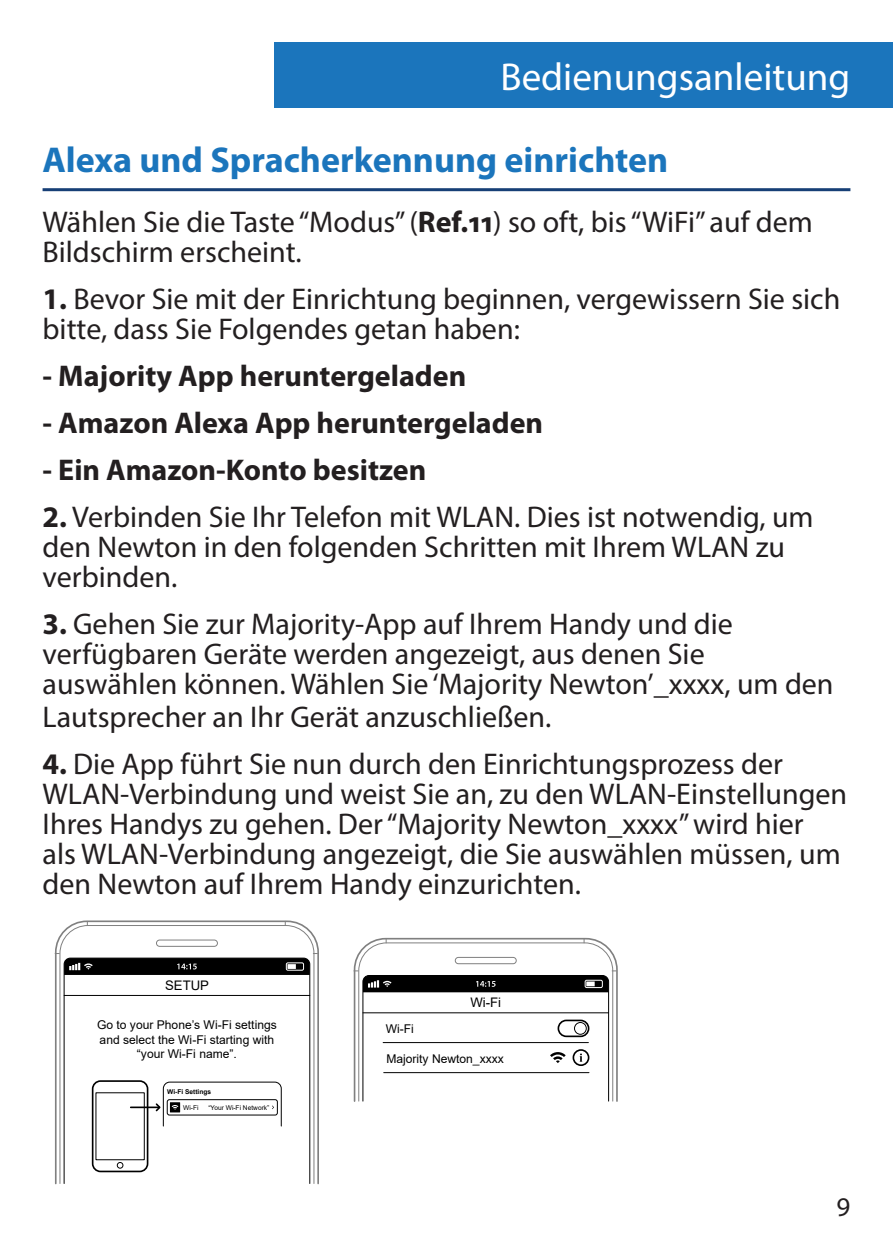
<style>
.page{position:relative;width:893px;height:1259px;background:#fff}
.page>*{position:absolute;margin:0;border:0;box-sizing:border-box;transform-origin:0 0}
.t1{font:39px "Myriad Pro";color:#fff}
.t2{font:700 36px "Myriad Pro";color:#1b75bc}
.t3{font:30px/30px "Myriad Pro";color:#231f20}
.t4{font:700 30px "Myriad Pro";color:#231f20}
.t5{font:27px "Myriad Pro";color:#231f20}
.t6{font:13.2px "Arial";color:#000}
.t7{font:12px/14.4px "Arial";color:#000;text-align:center}
.t8{font:6.6px "Arial";color:#000}
.t9{font:700 6.6px "Arial";color:#000}
.s1{font-weight:700}
</style>
<div class="page">
<div style="left:274px;top:43px;width:618px;height:65px;background:#1b75bc"></div>
<hr style="left:43px;top:188px;width:807px;height:3px;background:#173f76">
<svg style="left:54px;top:920px;width:265px;height:265px"></svg>
<svg style="left:59px;top:924px;width:255px;height:260px"></svg>
<svg style="left:63px;top:975px;width:247px;height:209px"></svg>
<div style="left:156px;top:939px;width:62px;height:7px;border:1px solid #808080;border-radius:3px"></div>
<svg style="left:55px;top:953px;width:262px;height:22px"></svg>
<hr style="left:64px;top:995px;width:245px;height:1px;background:#000">
<div style="left:92px;top:1080px;width:56px;height:92px;border:2px solid #000;border-radius:8px"></div>
<svg style="left:117px;top:1162px;width:6px;height:6px"></svg>
<hr style="left:131px;top:1106px;width:28px;height:2px;background:#000">
<svg style="left:154px;top:1081px;width:128px;height:45px"></svg>
<svg style="left:353px;top:937px;width:265px;height:165px"></svg>
<h1 class="t1" style="left:500px;top:58px;width:351px">Bedienungsanleitung</h1>
<p class="t2" style="left:43px;top:141px;width:627px">Alexa und Spracherkennung einrichten</p>
<p class="t3" style="left:43px;top:208px;width:771px">Wählen Sie die Taste “Modus” (<span class="s1">Ref.11</span>) so oft, bis “WiFi” auf dem<br>Bildschirm erscheint.</p>
<p class="t3" style="left:43px;top:285px;width:799px"><span class="s1">1.</span> Bevor Sie mit der Einrichtung beginnen, vergewissern Sie sich bitte, dass Sie Folgendes getan haben:</p>
<p class="t4" style="left:43px;top:361px;width:425px">- Majority App heruntergeladen</p>
<p class="t4" style="left:43px;top:408px;width:502px">- Amazon Alexa App heruntergeladen</p>
<p class="t4" style="left:43px;top:455px;width:385px">- Ein Amazon-Konto besitzen</p>
<p class="t3" style="left:43px;top:503px;width:772px"><span class="s1">2.</span> Verbinden Sie Ihr Telefon mit WLAN. Dies ist notwendig, um den Newton in den folgenden Schritten mit Ihrem WLAN zu verbinden.</p>
<p class="t3" style="left:43px;top:610px;width:792px"><span class="s1">3.</span> Gehen Sie zur Majority-App auf Ihrem Handy und die verfügbaren Geräte werden angezeigt, aus denen Sie auswählen können. Wählen Sie ‘Majority Newton’_xxxx, um den</p>
<p class="t3" style="left:43px;top:703px;width:510px">Lautsprecher an Ihr Gerät anzuschließen.</p>
<p class="t3" style="left:43px;top:750px;width:805px"><span class="s1">4.</span> Die App führt Sie nun durch den Einrichtungsprozess der WLAN-Verbindung und weist Sie an, zu den WLAN-Einstellungen Ihres Handys zu gehen. Der “Majority Newton_xxxx” wird hier<br>als WLAN-Verbindung angezeigt, die Sie auswählen müssen, um den Newton auf Ihrem Handy einzurichten.</p>
<p class="t6" style="left:165px;top:980px;width:45px">SETUP</p>
<p class="t7" style="left:97px;top:1019px;width:181px">Go to your Phone’s Wi-Fi settings and select the Wi-Fi starting with “your Wi-Fi name”.</p>
<p class="t9" style="left:167px;top:1089px;width:45px">Wi-Fi Settings</p>
<p class="t8" style="left:183px;top:1104px;width:17px">Wi-Fi</p>
<p class="t8" style="left:208px;top:1104px;width:62px">“Your Wi-Fi Network”</p>
<p class="t6" style="left:470px;top:997px;width:32px">Wi-Fi</p>
<p class="t7" style="left:385px;top:1022px;width:30px">Wi-Fi</p>
<p class="t7" style="left:386px;top:1052px;width:119px">Majority Newton_xxxx</p>
<p class="t5" style="left:836px;top:1194px;width:15px">9</p>
</div>
